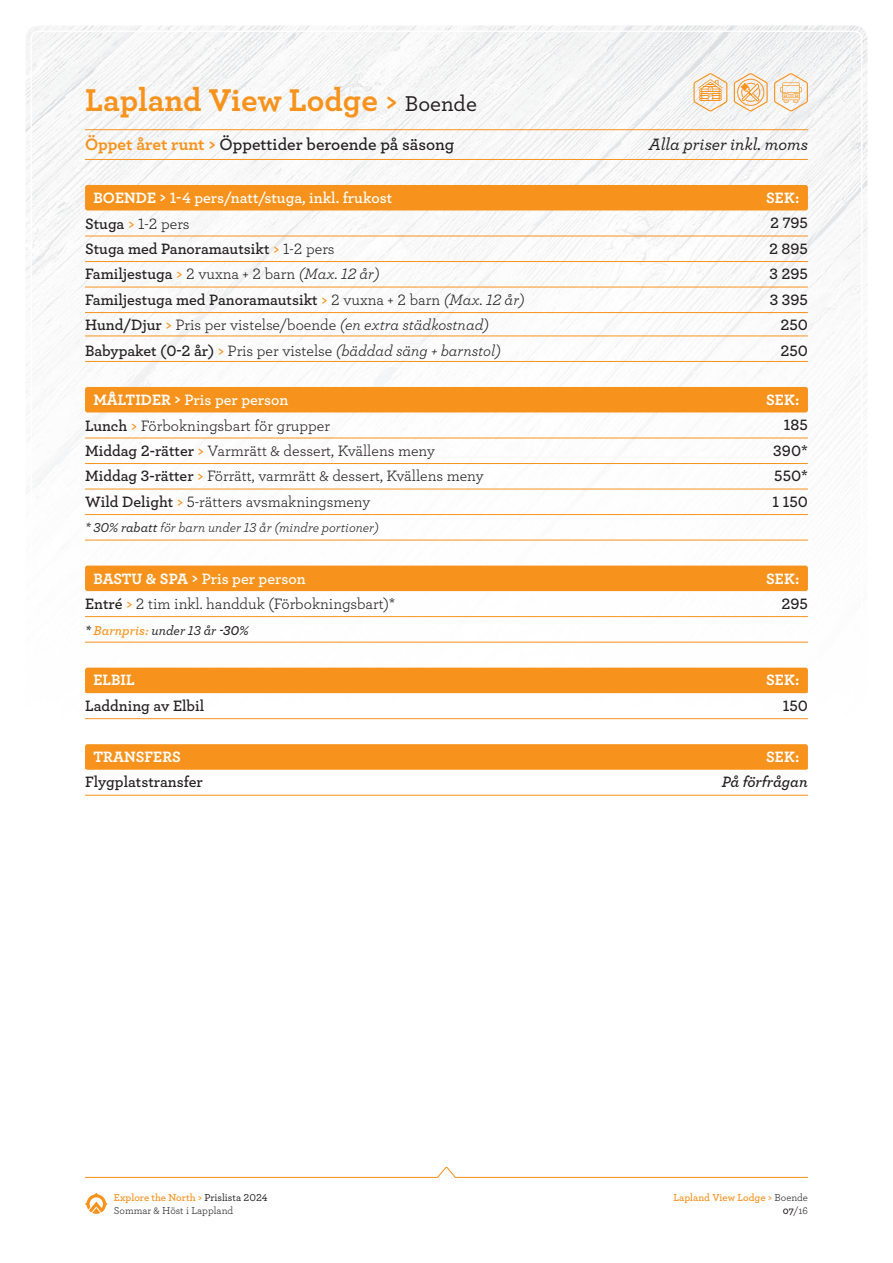
<style>
.page{position:relative;width:893px;height:1263px;background:#fff}
.page>*{position:absolute;margin:0;border:0;box-sizing:border-box;transform-origin:0 0}
.t1{font:700 33px "Archer";color:#f7931d}
.t2{font:600 17.25px "Archer";color:#231f20}
.t3{font:italic 500 17.25px "Archer";color:#231f20}
.t4{font:15.75px "Archer";color:#231f20}
.t5{font:600 15.75px "Archer";color:#231f20}
.t6{font:600 15.75px "Archer";color:#fff}
.t7{font:italic 15.75px "Archer";color:#231f20}
.t8{font:700 15.75px "Archer";color:#fff}
.t9{font:italic 600 15.75px "Archer";color:#231f20}
.t10{font:italic 13.5px "Archer";color:#231f20}
.t11{font:italic 600 13.5px "Archer";color:#f7931d}
.t12{font:10.5px/12.6px "Archer";color:#231f20}
.t13{font:600 10.5px "Archer";color:#f7931d}
.s1{font-size:29.25px}
.s2{font-weight:500;font-size:22.5px;color:#231f20}
.s3{font-weight:700;color:#f7931d}
.s4{font-weight:700}
.s5{font-weight:600}
.s6{font-weight:600;color:#f7931d}
.s7{color:#f7931d}
.s8{font-weight:400}
.s9{font-weight:400;font-style:italic}
.s10{font-style:italic}
.s11{font-weight:600;font-style:normal}
.s12{font-weight:600;font-style:normal;color:#f7931d}
.s13{font-style:normal}
.s14{font-weight:500}
.s15{color:#231f20}
.s16{font-weight:500;color:#231f20}
.s17{font-weight:400;color:#231f20}
</style>
<div class="page">
<img style="left:26px;top:26px;width:841px;height:1167px">
<svg style="left:85px;top:1167px;width:723px;height:11px"></svg>
<svg style="left:85px;top:1193px;width:23px;height:21px"></svg>
<hr style="left:85px;top:129px;width:723px;height:1px;background:#f7931d">
<hr style="left:85px;top:159px;width:723px;height:1px;background:#f7931d">
<svg style="left:774px;top:73px;width:34px;height:38px"></svg>
<svg style="left:734px;top:73px;width:34px;height:38px"></svg>
<svg style="left:693px;top:73px;width:34px;height:38px"></svg>
<div style="left:85px;top:185px;width:723px;height:25px;background:#f7931d;border-radius:3px"></div>
<hr style="left:85px;top:236px;width:723px;height:1px;background:#f7931d">
<div style="left:85px;top:387px;width:723px;height:25px;background:#f7931d;border-radius:3px"></div>
<hr style="left:85px;top:438px;width:723px;height:1px;background:#f7931d">
<hr style="left:85px;top:261px;width:723px;height:1px;background:#f7931d">
<hr style="left:85px;top:287px;width:723px;height:1px;background:#f7931d">
<hr style="left:85px;top:312px;width:723px;height:1px;background:#f7931d">
<hr style="left:85px;top:463px;width:723px;height:1px;background:#f7931d">
<hr style="left:85px;top:489px;width:723px;height:1px;background:#f7931d">
<div style="left:85px;top:566px;width:723px;height:25px;background:#f7931d;border-radius:3px"></div>
<hr style="left:85px;top:616px;width:723px;height:1px;background:#f7931d">
<hr style="left:85px;top:642px;width:723px;height:1px;background:#f7931d">
<hr style="left:85px;top:336px;width:723px;height:1px;background:#f7931d">
<div style="left:85px;top:668px;width:723px;height:25px;background:#f7931d;border-radius:3px"></div>
<hr style="left:85px;top:692px;width:723px;height:1px;background:#f7931d">
<hr style="left:85px;top:718px;width:723px;height:1px;background:#f7931d">
<hr style="left:85px;top:361px;width:723px;height:1px;background:#f7931d">
<div style="left:85px;top:744px;width:723px;height:26px;background:#f7931d;border-radius:3px"></div>
<hr style="left:85px;top:795px;width:723px;height:1px;background:#f7931d">
<hr style="left:85px;top:514px;width:723px;height:1px;background:#f7931d">
<hr style="left:85px;top:540px;width:723px;height:1px;background:#f7931d">
<p class="t1" style="left:85px;top:74px;width:393px">Lapland View Lodge <span class="s1">&gt;</span> <span class="s2">Boende</span></p>
<p class="t2" style="left:85px;top:132px;width:371px"><span class="s3">Öppet året runt &gt;</span> Öppettider beroende på säsong</p>
<p class="t3" style="left:649px;top:132px;width:161px">Alla priser inkl. moms</p>
<p class="t6" style="left:94px;top:186px;width:300px"><span class="s4">BOENDE &gt;</span> 1-4 pers/natt/stuga, inkl. frukost</p>
<p class="t4" style="left:85px;top:212px;width:106px"><span class="s5">Stuga</span> <span class="s6">&gt;</span> 1-2 pers</p>
<p class="t5" style="left:85px;top:237px;width:251px">Stuga med Panoramautsikt <span class="s7">&gt;</span> <span class="s8">1-2 pers</span></p>
<p class="t5" style="left:85px;top:262px;width:296px">Familjestuga <span class="s7">&gt;</span> <span class="s8">2 vuxna + 2 barn</span> <span class="s9">(Max. 12 år)</span></p>
<p class="t5" style="left:85px;top:288px;width:441px">Familjestuga med Panoramautsikt <span class="s7">&gt;</span> <span class="s8">2 vuxna + 2 barn</span> <span class="s9">(Max. 12 år)</span></p>
<p class="t4" style="left:85px;top:314px;width:405px"><span class="s5">Hund/Djur</span> <span class="s6">&gt;</span> Pris per vistelse/boende <span class="s10">(en extra städkostnad)</span></p>
<p class="t7" style="left:85px;top:339px;width:417px"><span class="s11">Babypaket (0-2 år)</span> <span class="s12">&gt;</span> <span class="s13">Pris per vistelse</span> (bäddad säng + barnstol)</p>
<p class="t6" style="left:94px;top:388px;width:196px"><span class="s4">MÅLTIDER &gt;</span> Pris per person</p>
<p class="t4" style="left:85px;top:414px;width:247px"><span class="s5">Lunch</span> <span class="s6">&gt;</span> Förbokningsbart för grupper</p>
<p class="t4" style="left:85px;top:440px;width:351px"><span class="s5">Middag 2-rätter</span> <span class="s6">&gt;</span> Varmrätt &amp; dessert, Kvällens meny</p>
<p class="t4" style="left:85px;top:465px;width:400px"><span class="s5">Middag 3-rätter</span> <span class="s6">&gt;</span> Förrätt, varmrätt &amp; dessert, Kvällens meny</p>
<p class="t4" style="left:85px;top:491px;width:287px"><span class="s5">Wild Delight</span> <span class="s6">&gt;</span> 5-rätters avsmakningsmeny</p>
<p class="t10" style="left:85px;top:518px;width:295px"><span class="s14">* 30% rabatt</span> för barn under 13 år (mindre portioner)</p>
<p class="t6" style="left:94px;top:567px;width:214px"><span class="s4">BASTU &amp; SPA &gt;</span> Pris per person</p>
<p class="t4" style="left:85px;top:593px;width:311px"><span class="s5">Entré</span> <span class="s6">&gt;</span> 2 tim inkl. handduk (Förbokningsbart)*</p>
<p class="t11" style="left:85px;top:620px;width:165px"><span class="s15">*</span> Barnpris: <span class="s16">under 13 år</span> <span class="s15">-30%</span></p>
<p class="t8" style="left:766px;top:185px;width:35px">SEK:</p>
<p class="t5" style="left:770px;top:211px;width:39px">2 795</p>
<p class="t5" style="left:769px;top:237px;width:40px">2 895</p>
<p class="t5" style="left:769px;top:262px;width:40px">3 295</p>
<p class="t5" style="left:770px;top:288px;width:40px">3 395</p>
<p class="t5" style="left:780px;top:313px;width:29px">250</p>
<p class="t5" style="left:780px;top:339px;width:29px">250</p>
<p class="t8" style="left:766px;top:387px;width:35px">SEK:</p>
<p class="t5" style="left:784px;top:413px;width:26px">185</p>
<p class="t5" style="left:773px;top:439px;width:36px">390*</p>
<p class="t5" style="left:774px;top:464px;width:35px">550*</p>
<p class="t5" style="left:772px;top:490px;width:37px">1 150</p>
<p class="t8" style="left:766px;top:566px;width:35px">SEK:</p>
<p class="t5" style="left:781px;top:592px;width:28px">295</p>
<p class="t8" style="left:766px;top:668px;width:35px">SEK:</p>
<p class="t8" style="left:94px;top:668px;width:43px">ELBIL</p>
<p class="t5" style="left:85px;top:694px;width:121px">Laddning av Elbil</p>
<p class="t5" style="left:783px;top:694px;width:27px">150</p>
<p class="t8" style="left:94px;top:744px;width:89px">TRANSFERS</p>
<p class="t5" style="left:85px;top:770px;width:119px">Flygplatstransfer</p>
<p class="t9" style="left:722px;top:770px;width:88px">På förfrågan</p>
<p class="t8" style="left:766px;top:744px;width:35px">SEK:</p>
<p class="t12" style="left:114px;top:1191px;width:155px"><span class="s6">Explore the North &gt;</span> <span class="s14">Prislista 2024<br></span>Sommar &amp; Höst i Lappland</p>
<p class="t13" style="left:673px;top:1190px;width:136px">Lapland View Lodge &gt; <span class="s17">Boende</span></p>
<p class="t12" style="left:783px;top:1203px;width:27px"><span class="s5">07</span>/16</p>
</div>
